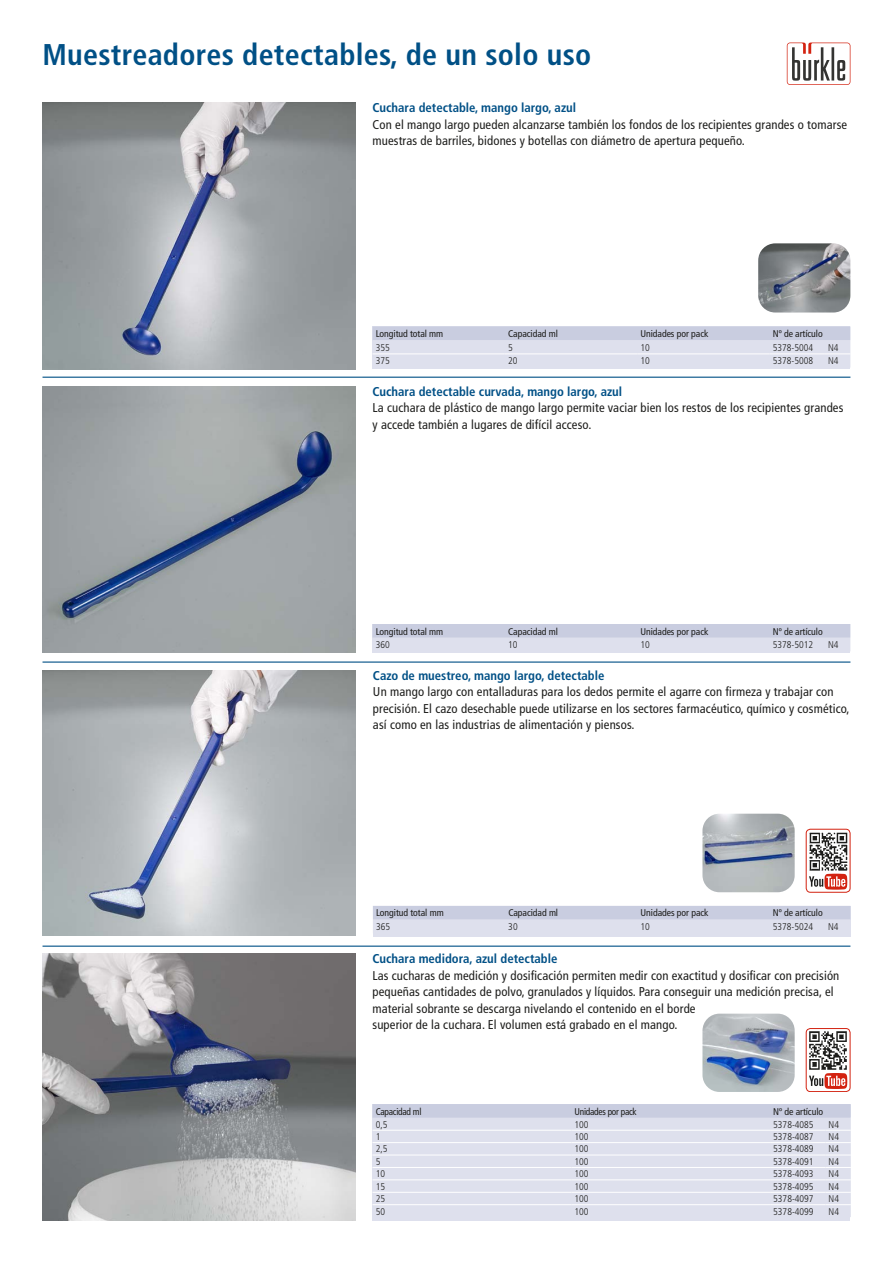
<style>
.page{position:relative;width:893px;height:1263px;background:#fff}
.page>*{position:absolute;margin:0;border:0;box-sizing:border-box;transform-origin:0 0}
.t1{font:700 condensed 30px "Frutiger";letter-spacing:.01em;color:#005086}
.t2{font:condensed 12.75px/16.5px "Frutiger";letter-spacing:.01em;color:#1d1d1b}
.t3{font:700 condensed 12.75px "Frutiger";color:#005086}
.t4{font:300 condensed 9.75px "Frutiger";color:#1d1d1b}
.t5{font:condensed 9.75px "Frutiger";letter-spacing:-.005em;color:#1d1d1b}
.t6{font:condensed 9.75px "Frutiger";letter-spacing:-.025em;color:#1d1d1b;scale:.96 1}
</style>
<div class="page">
<svg style="left:787px;top:43px;width:63px;height:42px"></svg>
<hr style="left:43px;top:661px;width:807px;height:2px;background:#005086">
<hr style="left:43px;top:945px;width:807px;height:2px;background:#005086">
<hr style="left:43px;top:377px;width:807px;height:1px;background:#005086">
<img style="left:43px;top:103px;width:312px;height:266px">
<img style="left:43px;top:386px;width:312px;height:267px">
<img style="left:43px;top:670px;width:312px;height:266px">
<img style="left:702px;top:1014px;width:93px;height:78px">
<img style="left:43px;top:954px;width:312px;height:266px">
<img style="left:758px;top:243px;width:92px;height:69px">
<img style="left:702px;top:814px;width:93px;height:78px">
<svg style="left:806px;top:829px;width:44px;height:63px"></svg>
<div style="left:806px;top:829px;width:44px;height:64px;border:1px solid #d32210;border-radius:4px"></div>
<svg style="left:809px;top:874px;width:38px;height:16px"></svg>
<img style="left:809px;top:832px;width:38px;height:38px">
<div style="left:806px;top:1028px;width:44px;height:64px;border:1px solid #d32210;border-radius:4px"></div>
<svg style="left:809px;top:1073px;width:38px;height:16px"></svg>
<img style="left:809px;top:1031px;width:38px;height:38px">
<div style="left:372px;top:326px;width:478px;height:43px;background:#dee0ed"></div>
<svg style="left:372px;top:326px;width:478px;height:29px"></svg>
<div style="left:372px;top:624px;width:478px;height:28px;background:#dee0ed"></div>
<svg style="left:372px;top:624px;width:478px;height:14px;background:#c9cde0"></svg>
<div style="left:373px;top:906px;width:477px;height:30px;background:#dee0ed"></div>
<div style="left:373px;top:906px;width:477px;height:13px;background:#c9cde0"></div>
<div style="left:372px;top:1104px;width:478px;height:116px;background:#dee0ed"></div>
<div style="left:372px;top:1104px;width:479px;height:14px;background:#c9cde0"></div>
<svg style="left:373px;top:1118px;width:478px;height:99px"></svg>
<hr style="left:372px;top:1130px;width:199px;height:1px;background:#fff">
<hr style="left:571px;top:1130px;width:199px;height:1px;background:#fff">
<hr style="left:770px;top:1130px;width:55px;height:1px;background:#fff">
<svg style="left:825px;top:1130px;width:26px;height:1px"></svg>
<hr style="left:372px;top:1142px;width:199px;height:1px;background:#fff">
<hr style="left:571px;top:1142px;width:199px;height:1px;background:#fff">
<hr style="left:770px;top:1142px;width:55px;height:1px;background:#fff">
<svg style="left:825px;top:1142px;width:26px;height:1px"></svg>
<hr style="left:372px;top:1155px;width:199px;height:1px;background:#fff">
<hr style="left:571px;top:1155px;width:199px;height:1px;background:#fff">
<hr style="left:770px;top:1155px;width:55px;height:1px;background:#fff">
<svg style="left:825px;top:1155px;width:26px;height:1px"></svg>
<hr style="left:372px;top:1167px;width:199px;height:1px;background:#fff">
<hr style="left:571px;top:1167px;width:199px;height:1px;background:#fff">
<hr style="left:770px;top:1167px;width:55px;height:1px;background:#fff">
<svg style="left:825px;top:1167px;width:26px;height:1px"></svg>
<hr style="left:372px;top:1179px;width:199px;height:1px;background:#fff">
<hr style="left:571px;top:1179px;width:199px;height:1px;background:#fff">
<hr style="left:770px;top:1179px;width:55px;height:1px;background:#fff">
<svg style="left:825px;top:1179px;width:26px;height:1px"></svg>
<hr style="left:372px;top:1192px;width:199px;height:1px;background:#fff">
<hr style="left:571px;top:1192px;width:199px;height:1px;background:#fff">
<hr style="left:770px;top:1192px;width:55px;height:1px;background:#fff">
<svg style="left:825px;top:1192px;width:26px;height:1px"></svg>
<hr style="left:372px;top:1204px;width:199px;height:1px;background:#fff">
<hr style="left:571px;top:1204px;width:199px;height:1px;background:#fff">
<hr style="left:770px;top:1204px;width:55px;height:1px;background:#fff">
<svg style="left:825px;top:1204px;width:26px;height:1px"></svg>
<h1 class="t1" style="left:43px;top:37px;width:550px">Muestreadores detectables, de un solo uso</h1>
<p class="t3" style="left:372px;top:100px;width:205px">Cuchara detectable, mango largo, azul</p>
<p class="t2" style="left:372px;top:116px;width:476px">Con el mango largo pueden alcanzarse también los fondos de los recipientes grandes o tomarse muestras de barriles, bidones y botellas con diámetro de apertura pequeño.</p>
<p class="t5" style="left:376px;top:328px;width:69px">Longitud total mm</p>
<p class="t5" style="left:508px;top:328px;width:51px">Capacidad ml</p>
<p class="t5" style="left:640px;top:328px;width:69px">Unidades por pack</p>
<p class="t5" style="left:773px;top:328px;width:51px">Nº de artículo</p>
<p class="t4" style="left:376px;top:342px;width:16px">355</p>
<p class="t4" style="left:508px;top:342px;width:6px">5</p>
<p class="t4" style="left:640px;top:342px;width:11px">10</p>
<p class="t4" style="left:773px;top:342px;width:42px">5378-5004</p>
<p class="t4" style="left:828px;top:342px;width:12px">N4</p>
<p class="t4" style="left:376px;top:355px;width:16px">375</p>
<p class="t4" style="left:508px;top:355px;width:11px">20</p>
<p class="t4" style="left:640px;top:355px;width:11px">10</p>
<p class="t4" style="left:773px;top:355px;width:42px">5378-5008</p>
<p class="t4" style="left:828px;top:355px;width:12px">N4</p>
<p class="t3" style="left:372px;top:384px;width:251px">Cuchara detectable curvada, mango largo, azul</p>
<p class="t2" style="left:372px;top:399px;width:472px">La cuchara de plástico de mango largo permite vaciar bien los restos de los recipientes grandes y accede también a lugares de difícil acceso.</p>
<p class="t5" style="left:376px;top:625px;width:69px">Longitud total mm</p>
<p class="t5" style="left:508px;top:625px;width:51px">Capacidad ml</p>
<p class="t5" style="left:640px;top:625px;width:69px">Unidades por pack</p>
<p class="t5" style="left:773px;top:625px;width:51px">Nº de artículo</p>
<p class="t4" style="left:376px;top:639px;width:16px">360</p>
<p class="t4" style="left:508px;top:639px;width:11px">10</p>
<p class="t4" style="left:640px;top:639px;width:11px">10</p>
<p class="t4" style="left:773px;top:639px;width:42px">5378-5012</p>
<p class="t4" style="left:828px;top:639px;width:12px">N4</p>
<p class="t3" style="left:373px;top:668px;width:233px">Cazo de muestreo, mango largo, detectable</p>
<p class="t2" style="left:373px;top:683px;width:478px">Un mango largo con entalladuras para los dedos permite el agarre con firmeza y trabajar con precisión. El cazo desechable puede utilizarse en los sectores farmacéutico, químico y cosmético, así como en las industrias de alimentación y piensos.</p>
<p class="t5" style="left:376px;top:907px;width:69px">Longitud total mm</p>
<p class="t5" style="left:508px;top:907px;width:51px">Capacidad ml</p>
<p class="t5" style="left:641px;top:907px;width:69px">Unidades por pack</p>
<p class="t5" style="left:773px;top:907px;width:51px">Nº de artículo</p>
<p class="t4" style="left:376px;top:921px;width:16px">365</p>
<p class="t4" style="left:508px;top:921px;width:11px">30</p>
<p class="t4" style="left:641px;top:921px;width:11px">10</p>
<p class="t4" style="left:773px;top:921px;width:42px">5378-5024</p>
<p class="t4" style="left:828px;top:921px;width:12px">N4</p>
<p class="t3" style="left:372px;top:951px;width:186px">Cuchara medidora, azul detectable</p>
<p class="t2" style="left:372px;top:967px;width:468px">Las cucharas de medición y dosificación permiten medir con exactitud y dosificar con precisión pequeñas cantidades de polvo, granulados y líquidos. Para conseguir una medición precisa, el material sobrante se descarga nivelando el contenido en el borde<br>superior de la cuchara. El volumen está grabado en el mango.</p>
<p class="t6" style="left:376px;top:1105px;width:49px">Capacidad ml</p>
<p class="t6" style="left:574px;top:1105px;width:66px">Unidades por pack</p>
<p class="t5" style="left:773px;top:1105px;width:51px">Nº de artículo</p>
<p class="t4" style="left:376px;top:1119px;width:13px">0,5</p>
<p class="t4" style="left:574px;top:1119px;width:16px">100</p>
<p class="t4" style="left:773px;top:1119px;width:42px">5378-4085</p>
<p class="t4" style="left:829px;top:1119px;width:12px">N4</p>
<p class="t4" style="left:376px;top:1131px;width:6px">1</p>
<p class="t4" style="left:574px;top:1131px;width:16px">100</p>
<p class="t4" style="left:773px;top:1131px;width:42px">5378-4087</p>
<p class="t4" style="left:829px;top:1131px;width:12px">N4</p>
<p class="t4" style="left:376px;top:1143px;width:13px">2,5</p>
<p class="t4" style="left:574px;top:1143px;width:16px">100</p>
<p class="t4" style="left:773px;top:1143px;width:42px">5378-4089</p>
<p class="t4" style="left:829px;top:1143px;width:12px">N4</p>
<p class="t4" style="left:376px;top:1156px;width:6px">5</p>
<p class="t4" style="left:574px;top:1156px;width:16px">100</p>
<p class="t4" style="left:773px;top:1156px;width:42px">5378-4091</p>
<p class="t4" style="left:829px;top:1156px;width:12px">N4</p>
<p class="t4" style="left:376px;top:1168px;width:11px">10</p>
<p class="t4" style="left:574px;top:1168px;width:16px">100</p>
<p class="t4" style="left:773px;top:1168px;width:42px">5378-4093</p>
<p class="t4" style="left:829px;top:1168px;width:12px">N4</p>
<p class="t4" style="left:376px;top:1181px;width:11px">15</p>
<p class="t4" style="left:574px;top:1181px;width:16px">100</p>
<p class="t4" style="left:773px;top:1181px;width:42px">5378-4095</p>
<p class="t4" style="left:829px;top:1181px;width:12px">N4</p>
<p class="t4" style="left:376px;top:1193px;width:11px">25</p>
<p class="t4" style="left:574px;top:1193px;width:16px">100</p>
<p class="t4" style="left:773px;top:1193px;width:42px">5378-4097</p>
<p class="t4" style="left:829px;top:1193px;width:12px">N4</p>
<p class="t4" style="left:376px;top:1205px;width:11px">50</p>
<p class="t4" style="left:574px;top:1205px;width:16px">100</p>
<p class="t4" style="left:773px;top:1205px;width:42px">5378-4099</p>
<p class="t4" style="left:829px;top:1205px;width:12px">N4</p>
</div>
